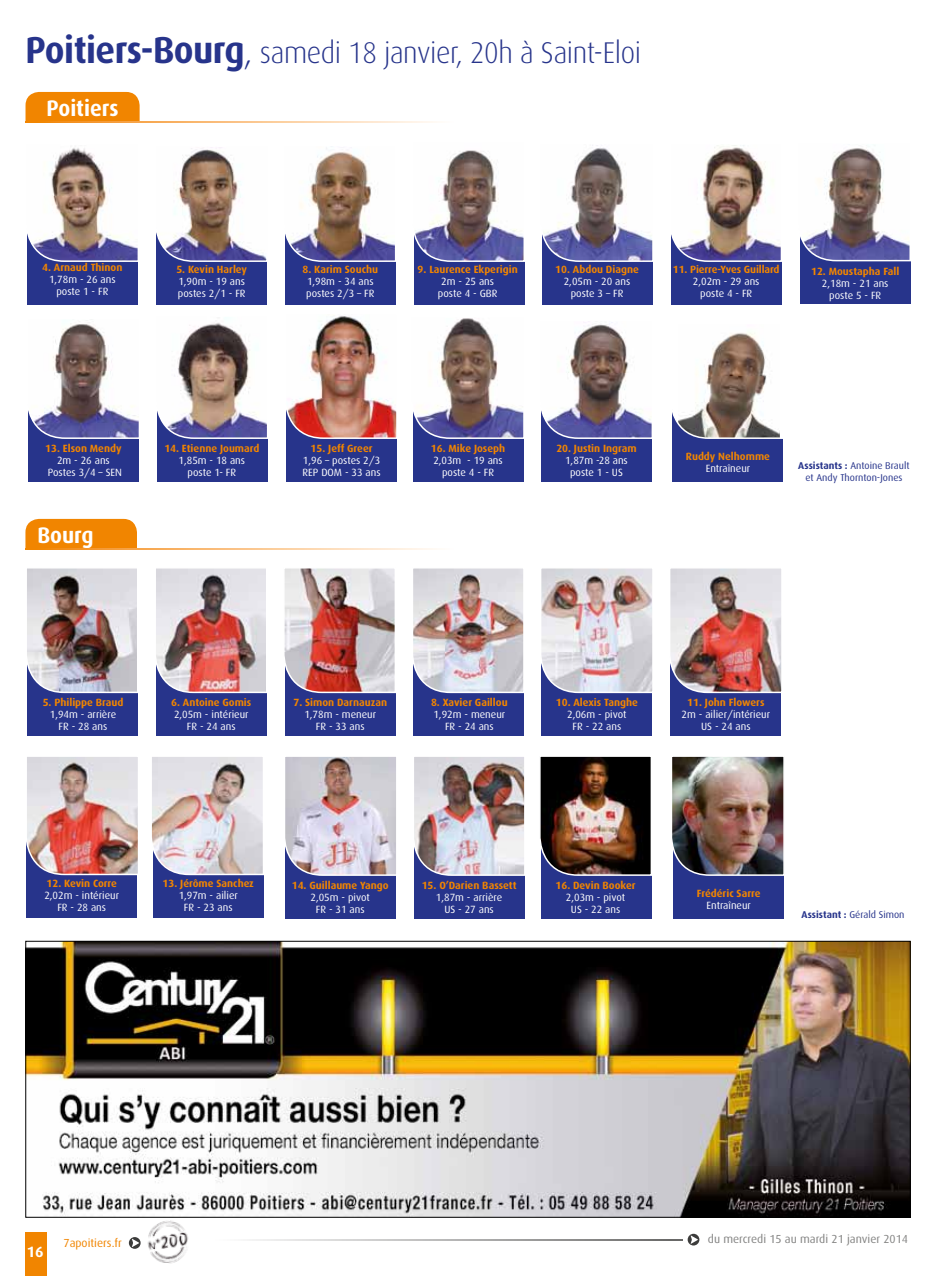
<style>
.page{position:relative;width:936px;height:1276px;background:#fff}
.page>*{position:absolute;margin:0;border:0;box-sizing:border-box;transform-origin:0 0}
.t1{font:300 30px "Dax";letter-spacing:-.015em;color:#27348b;scale:.95 1}
.t2{font:700 22.5px "Dax";color:#fff;scale:.95 1}
.t3{font:700 15px "Dax";color:#fff}
.t4{font:11.7px "Dax";color:#838382}
.t5{font:11.7px "Dax";color:#f18500}
.t6{font:10.5px/12px "Dax";color:#fff;text-align:center}
.t7{font:700 10.5px "Dax";color:#f18500}
.t8{font:9.9px/12px "Dax";color:#27348b;text-align:center}
.s1{font-weight:700;font-size:37.5px}
.s2{font-size:37.5px}
.s3{font-weight:700}
</style>
<div class="page">
<div style="left:26px;top:1232px;width:21px;height:44px;background:#f18500"></div>
<div style="left:157px;top:165px;width:110px;height:140px;background:#27348b"></div>
<img style="left:156px;top:147px;width:111px;height:116px">
<div style="left:285px;top:165px;width:110px;height:140px;background:#27348b"></div>
<svg style="left:285px;top:146px;width:111px;height:117px"></svg>
<div style="left:414px;top:165px;width:110px;height:140px;background:#27348b"></div>
<svg style="left:414px;top:150px;width:111px;height:113px;background:#aba4b3"></svg>
<div style="left:542px;top:165px;width:110px;height:140px;background:#27348b"></div>
<svg style="left:542px;top:145px;width:111px;height:118px"></svg>
<div style="left:671px;top:165px;width:110px;height:140px;background:#27348b"></div>
<img style="left:671px;top:145px;width:111px;height:118px">
<div style="left:800px;top:164px;width:110px;height:140px;background:#27348b"></div>
<svg style="left:800px;top:145px;width:111px;height:117px;background:#b2acb7"></svg>
<div style="left:28px;top:342px;width:111px;height:140px;background:#27348b"></div>
<svg style="left:28px;top:324px;width:111px;height:115px;background:#b1abb7"></svg>
<div style="left:157px;top:342px;width:111px;height:140px;background:#27348b"></div>
<img style="left:157px;top:317px;width:111px;height:122px">
<div style="left:286px;top:342px;width:111px;height:140px;background:#27348b"></div>
<img style="left:286px;top:316px;width:111px;height:123px">
<div style="left:413px;top:342px;width:110px;height:140px;background:#27348b"></div>
<svg style="left:413px;top:318px;width:111px;height:122px"></svg>
<div style="left:672px;top:342px;width:111px;height:140px;background:#27348b"></div>
<svg style="left:672px;top:332px;width:111px;height:107px;background:#bbb2ad"></svg>
<div style="left:541px;top:342px;width:110px;height:140px;background:#27348b"></div>
<svg style="left:541px;top:321px;width:111px;height:119px"></svg>
<div style="left:26px;top:92px;width:114px;height:30px;background:#f18500"></div>
<svg style="left:26px;top:122px;width:409px;height:1px"></svg>
<div style="left:25px;top:519px;width:112px;height:30px;background:#f18500"></div>
<div style="left:27px;top:596px;width:111px;height:140px;background:#27348b"></div>
<img style="left:27px;top:568px;width:111px;height:126px">
<div style="left:156px;top:596px;width:111px;height:140px;background:#27348b"></div>
<img style="left:156px;top:568px;width:111px;height:126px">
<div style="left:285px;top:596px;width:110px;height:140px;background:#27348b"></div>
<img style="left:284px;top:568px;width:112px;height:126px">
<div style="left:413px;top:596px;width:111px;height:140px;background:#27348b"></div>
<img style="left:413px;top:568px;width:111px;height:126px">
<div style="left:541px;top:596px;width:111px;height:140px;background:#27348b"></div>
<img style="left:541px;top:568px;width:112px;height:126px">
<div style="left:27px;top:778px;width:110px;height:140px;background:#27348b"></div>
<div style="left:153px;top:778px;width:110px;height:140px;background:#27348b"></div>
<img style="left:152px;top:757px;width:112px;height:119px">
<div style="left:285px;top:779px;width:111px;height:139px;background:#27348b"></div>
<img style="left:285px;top:757px;width:111px;height:119px">
<div style="left:414px;top:779px;width:111px;height:139px;background:#27348b"></div>
<img style="left:414px;top:757px;width:111px;height:119px">
<div style="left:673px;top:779px;width:110px;height:139px;background:#27348b"></div>
<img style="left:672px;top:756px;width:112px;height:120px">
<img style="left:26px;top:757px;width:112px;height:119px">
<svg style="left:26px;top:548px;width:409px;height:1px"></svg>
<div style="left:27px;top:165px;width:111px;height:140px;background:#27348b"></div>
<img style="left:27px;top:148px;width:111px;height:114px">
<div style="left:670px;top:596px;width:111px;height:140px;background:#27348b"></div>
<img style="left:670px;top:568px;width:112px;height:126px">
<div style="left:541px;top:779px;width:110px;height:139px;background:#27348b"></div>
<img style="left:540px;top:756px;width:112px;height:120px">
<img style="left:28px;top:943px;width:880px;height:272px">
<svg style="left:129px;top:1237px;width:12px;height:11px"></svg>
<svg style="left:687px;top:1233px;width:12px;height:12px"></svg>
<svg style="left:249px;top:1239px;width:433px;height:1px"></svg>
<img style="left:147px;top:1220px;width:41px;height:44px">
<h1 class="t1" style="left:26px;top:36px;width:649px"><span class="s1">Poitiers-Bourg</span><span class="s2">,</span> samedi 18 janvier, 20h à Saint-Eloi</h1>
<h2 class="t2" style="left:46px;top:95px;width:77px">Poitiers</h2>
<p class="t7" style="left:42px;top:261px;width:82px">4. Arnaud Thinon</p>
<p class="t6" style="left:49px;top:273px;width:68px">1,78m - 26 ans poste 1 - FR</p>
<p class="t7" style="left:176px;top:263px;width:72px">5. Kevin Harley</p>
<p class="t6" style="left:178px;top:275px;width:69px;text-align:left">1,90m - 19 ans postes 2/1 - FR</p>
<p class="t7" style="left:302px;top:263px;width:77px">8. Karim Souchu</p>
<p class="t6" style="left:306px;top:275px;width:70px;text-align:left">1,98m - 34 ans postes 2/3 – FR</p>
<p class="t7" style="left:417px;top:263px;width:102px">9. Laurence Ekperigin</p>
<p class="t6" style="left:438px;top:275px;width:61px">2m - 25 ans poste 4 - GBR</p>
<p class="t7" style="left:555px;top:263px;width:85px">10. Abdou Diagne</p>
<p class="t6" style="left:564px;top:275px;width:68px">2,05m - 20 ans poste 3 – FR</p>
<p class="t7" style="left:673px;top:263px;width:108px">11. Pierre-Yves Guillard</p>
<p class="t6" style="left:693px;top:275px;width:68px">2,02m - 29 ans poste 4 - FR</p>
<p class="t7" style="left:811px;top:265px;width:90px">12. Moustapha Fall</p>
<p class="t6" style="left:821px;top:277px;width:68px">2,18m - 21 ans poste 5 - FR</p>
<p class="t7" style="left:45px;top:442px;width:78px">13. Elson Mendy</p>
<p class="t6" style="left:48px;top:454px;width:76px">2m - 26 ans<br>Postes 3/4 – SEN</p>
<h2 class="t2" style="left:37px;top:522px;width:61px">Bourg</h2>
<p class="t7" style="left:164px;top:442px;width:97px">14. Etienne Joumard</p>
<p class="t6" style="left:179px;top:454px;width:68px">1,85m - 18 ans poste 1- FR</p>
<p class="t7" style="left:310px;top:442px;width:63px">15. Jeff Greer</p>
<p class="t6" style="left:302px;top:454px;width:79px;text-align:left">1,96 – postes 2/3<br>REP DOM - 33 ans</p>
<p class="t7" style="left:431px;top:442px;width:76px">16. Mike Joseph</p>
<p class="t6" style="left:433px;top:454px;width:71px">2,03m - 19 ans poste 4 - FR</p>
<p class="t7" style="left:556px;top:442px;width:82px">20. Justin Ingram</p>
<p class="t6" style="left:565px;top:454px;width:64px">1,87m -28 ans poste 1 - US</p>
<p class="t7" style="left:685px;top:450px;width:86px">Ruddy Nelhomme</p>
<p class="t6" style="left:705px;top:462px;width:46px">Entraîneur</p>
<p class="t8" style="left:798px;top:460px;width:113px"><span class="s3">Assistants :</span> Antoine Brault et Andy Thornton-Jones</p>
<p class="t7" style="left:43px;top:697px;width:82px">5. Philippe Braud</p>
<p class="t6" style="left:50px;top:709px;width:68px">1,94m - arrière<br>FR - 28 ans</p>
<p class="t7" style="left:171px;top:697px;width:82px">6. Antoine Gomis</p>
<p class="t6" style="left:174px;top:709px;width:76px">2,05m - intérieur<br>FR - 24 ans</p>
<p class="t7" style="left:293px;top:697px;width:95px">7. Simon Darnauzan</p>
<p class="t6" style="left:304px;top:709px;width:73px">1,78m - meneur<br>FR - 33 ans</p>
<p class="t7" style="left:431px;top:697px;width:78px">8. Xavier Gaillou</p>
<p class="t6" style="left:433px;top:709px;width:73px">1,92m - meneur<br>FR - 24 ans</p>
<p class="t7" style="left:556px;top:697px;width:84px">10. Alexis Tanghe</p>
<p class="t6" style="left:567px;top:709px;width:61px">2,06m - pivot<br>FR - 22 ans</p>
<p class="t7" style="left:687px;top:697px;width:79px">11. John Flowers</p>
<p class="t6" style="left:681px;top:709px;width:90px">2m - ailier/intérieur<br>US - 24 ans</p>
<p class="t7" style="left:47px;top:877px;width:72px">12. Kevin Corre</p>
<p class="t6" style="left:44px;top:889px;width:76px">2,02m - intérieur<br>FR - 28 ans</p>
<p class="t7" style="left:163px;top:877px;width:93px">13. Jérôme Sanchez</p>
<p class="t6" style="left:179px;top:889px;width:61px">1,97m - ailier<br>FR - 23 ans</p>
<p class="t7" style="left:292px;top:879px;width:98px">14. Guillaume Yango</p>
<p class="t6" style="left:310px;top:891px;width:61px">2,05m - pivot<br>FR - 31 ans</p>
<p class="t7" style="left:421px;top:879px;width:96px">15. O’Darien Bassett</p>
<p class="t6" style="left:436px;top:891px;width:68px">1,87m - arrière<br>US - 27 ans</p>
<p class="t7" style="left:555px;top:879px;width:82px">16. Devin Booker</p>
<p class="t6" style="left:566px;top:891px;width:61px">2,03m - pivot<br>US - 22 ans</p>
<p class="t7" style="left:696px;top:887px;width:65px">Frédéric Sarre</p>
<p class="t6" style="left:706px;top:899px;width:46px">Entraîneur</p>
<p class="t8" style="left:801px;top:908px;width:104px"><span class="s3">Assistant :</span> Gérald Simon</p>
<h3 class="t3" style="left:27px;top:1243px;width:18px">16</h3>
<p class="t5" style="left:63px;top:1237px;width:60px">7apoitiers.fr</p>
<p class="t4" style="left:707px;top:1232px;width:202px">du mercredi 15 au mardi 21 janvier 2014</p>
</div>
